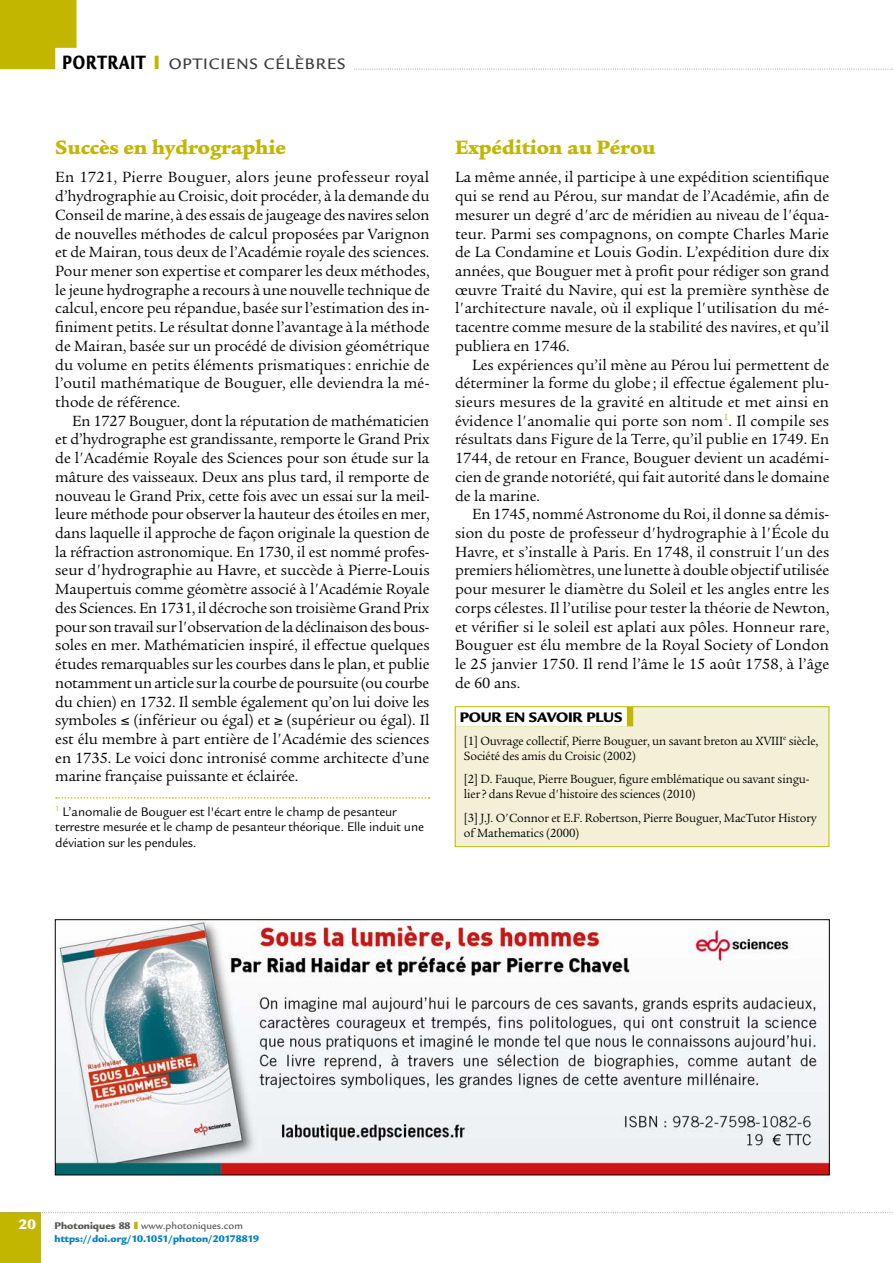
<style>
.page{position:relative;width:893px;height:1263px;background:#fff}
.page>*{position:absolute;margin:0;border:0;box-sizing:border-box;transform-origin:0 0}
.t1{font:900 21px "Legacy Serif";letter-spacing:-.01em;color:#c2b600}
.t2{font:500 16.5px "Legacy Sans";letter-spacing:.06em;color:#3c3c3b}
.t3{font:16.05px/18.8px "Legacy Serif";color:#000;text-align:justify}
.t4{font:900 15px "Legacy Sans";letter-spacing:-.01em;color:#000}
.t5{font:900 15px "Legacy Sans";color:#fff}
.t6{font:13.5px/15.6px "Legacy Sans";letter-spacing:-.01em;color:#000}
.t7{font:12.9px/15px "Legacy Serif";letter-spacing:-.01em;color:#000;scale:.96 1}
.t8{font:900 10.5px/12.9px "Legacy Sans";color:#0081c3}
.s1{font-weight:900;font-size:21px;color:#000}
.s2{font-weight:900;font-size:21px;color:#c2b600}
.s3{color:#575756}
.s4{color:#c2b600}
.s5{font-weight:500;color:#575756}
</style>
<div class="page">
<div style="left:0;top:1213px;width:40px;height:50px;background:#c2b600"></div>
<svg style="left:0;top:0;width:893px;height:70px"></svg>
<svg style="left:0;top:1212px;width:893px;height:1px"></svg>
<div style="left:455px;top:707px;width:374px;height:140px;background:#f3f0d7"></div>
<div style="left:455px;top:707px;width:178px;height:19px;background:#c2b600"></div>
<div style="left:455px;top:707px;width:172px;height:19px;background:#fff"></div>
<div style="left:455px;top:706px;width:374px;height:141px;border:1px solid #c2b600"></div>
<svg style="left:56px;top:797px;width:374px;height:2px"></svg>
<img style="left:57px;top:921px;width:771px;height:252px">
<div style="left:55px;top:919px;width:775px;height:256px;border:1px solid #000"></div>
<p class="t2" style="left:63px;top:55px;width:285px"><span class="s1">PORTRAIT</span> <span class="s2">I</span> OPTICIENS CÉLÈBRES</p>
<h1 class="t1" style="left:55px;top:135px;width:232px">Succès en hydrographie</h1>
<p class="t3" style="left:55px;top:168px;width:376px">En 1721, Pierre Bouguer, alors jeune professeur royal d’hydrographie au Croisic, doit procéder, à la demande du Conseil de marine, à des essais de jaugeage des navires selon de nouvelles méthodes de calcul proposées par Varignon et de Mairan, tous deux de l’Académie royale des sciences.<br>Pour mener son expertise et comparer les deux méthodes, le jeune hydrographe a recours à une nouvelle technique de calcul, encore peu répandue, basée sur l’estimation des in&shy;finiment petits. Le résultat donne l’avantage à la méthode de Mairan, basée sur un procédé de division géométrique du volume en petits éléments prismatiques: enrichie de l’outil mathématique de Bouguer, elle deviendra la mé&shy;thode de référence.</p>
<p class="t3" style="left:55px;top:411px;width:376px;text-indent:17px">En 1727 Bouguer, dont la réputation de mathématicien et d’hydrographe est grandissante, remporte le Grand Prix de l'Académie Royale des Sciences pour son étude sur la mâture des vaisseaux. Deux ans plus tard, il remporte de nouveau le Grand Prix, cette fois avec un essai sur la meil&shy;leure méthode pour observer la hauteur des étoiles en mer, dans laquelle il approche de façon originale la question de la réfraction astronomique. En 1730, il est nommé profes&shy;seur d'hydrographie au Havre, et succède à Pierre-Louis Maupertuis comme géomètre associé à l'Académie Royale des Sciences. En 1731, il décroche son troisième Grand Prix pour son travail sur l'observation de la déclinaison des bous&shy;soles en mer. Mathématicien inspiré, il effectue quelques études remarquables sur les courbes dans le plan, et publie notamment un article sur la courbe de poursuite (ou courbe du chien) en 1732. Il semble également qu’on lui doive les symboles ≤ (inférieur ou égal) et ≥ (supérieur ou égal). Il est élu membre à part entière de l'Académie des sciences en 1735. Le voici donc intronisé comme architecte d’une marine française puissante et éclairée.</p>
<p class="t6" style="left:55px;top:804px;width:370px"><sup>1</sup> L’anomalie de Bouguer est l'écart entre le champ de pesanteur terrestre mesurée et le champ de pesanteur théorique. Elle induit une déviation sur les pendules.</p>
<h1 class="t1" style="left:455px;top:135px;width:202px">Expédition au Pérou</h1>
<p class="t3" style="left:455px;top:168px;width:376px">La même année, il participe à une expédition scientifique qui se rend au Pérou, sur mandat de l’Académie, afin de mesurer un degré d'arc de méridien au niveau de l'équa&shy;teur. Parmi ses compagnons, on compte Charles Marie de La Condamine et Louis Godin. L’expédition dure dix années, que Bouguer met à profit pour rédiger son grand œuvre Traité du Navire, qui est la première synthèse de l'architecture navale, où il explique l'utilisation du mé&shy;tacentre comme mesure de la stabilité des navires, et qu’il publiera en 1746.</p>
<p class="t3" style="left:455px;top:355px;width:376px;text-indent:17px">Les expériences qu’il mène au Pérou lui permettent de déterminer la forme du globe ; il effectue également plu&shy;sieurs mesures de la gravité en altitude et met ainsi en évidence l'anomalie qui porte son nom<sup>1</sup>. Il compile ses résultats dans Figure de la Terre, qu’il publie en 1749. En 1744, de retour en France, Bouguer devient un académi&shy;cien de grande notoriété, qui fait autorité dans le domaine de la marine.</p>
<p class="t3" style="left:455px;top:505px;width:376px;text-indent:17px">En 1745, nommé Astronome du Roi, il donne sa démis&shy;sion du poste de professeur d'hydrographie à l'École du Havre, et s’installe à Paris. En 1748, il construit l'un des premiers héliomètres, une lunette à double objectif utilisée pour mesurer le diamètre du Soleil et les angles entre les corps célestes. Il l’utilise pour tester la théorie de Newton, et vérifier si le soleil est aplati aux pôles. Honneur rare, Bouguer est élu membre de la Royal Society of London le 25 janvier 1750. Il rend l’âme le 15 août 1758, à l’âge de 60 ans.</p>
<p class="t4" style="left:460px;top:708px;width:164px">POUR EN SAVOIR PLUS</p>
<p class="t7" style="left:464px;top:733px;width:371px">[1] Ouvrage collectif, Pierre Bouguer, un savant breton au XVIII<sup>e</sup> siècle,<br>Société des amis du Croisic (2002)</p>
<p class="t7" style="left:464px;top:772px;width:361px">[2] D. Fauque, Pierre Bouguer, figure emblématique ou savant singu&shy;lier? dans Revue d'histoire des sciences (2010)</p>
<p class="t7" style="left:464px;top:810px;width:369px">[3] J.J. O'Connor et E.F. Robertson, Pierre Bouguer, MacTutor History of Mathematics (2000)</p>
<p class="t5" style="left:19px;top:1215px;width:19px">20</p>
<p class="t8" style="left:55px;top:1219px;width:206px"><span class="s3">Photoniques 88</span> <span class="s4">❚</span> <span class="s5">www.photoniques.com </span>https://doi.org/10.1051/photon/20178819</p>
</div>
